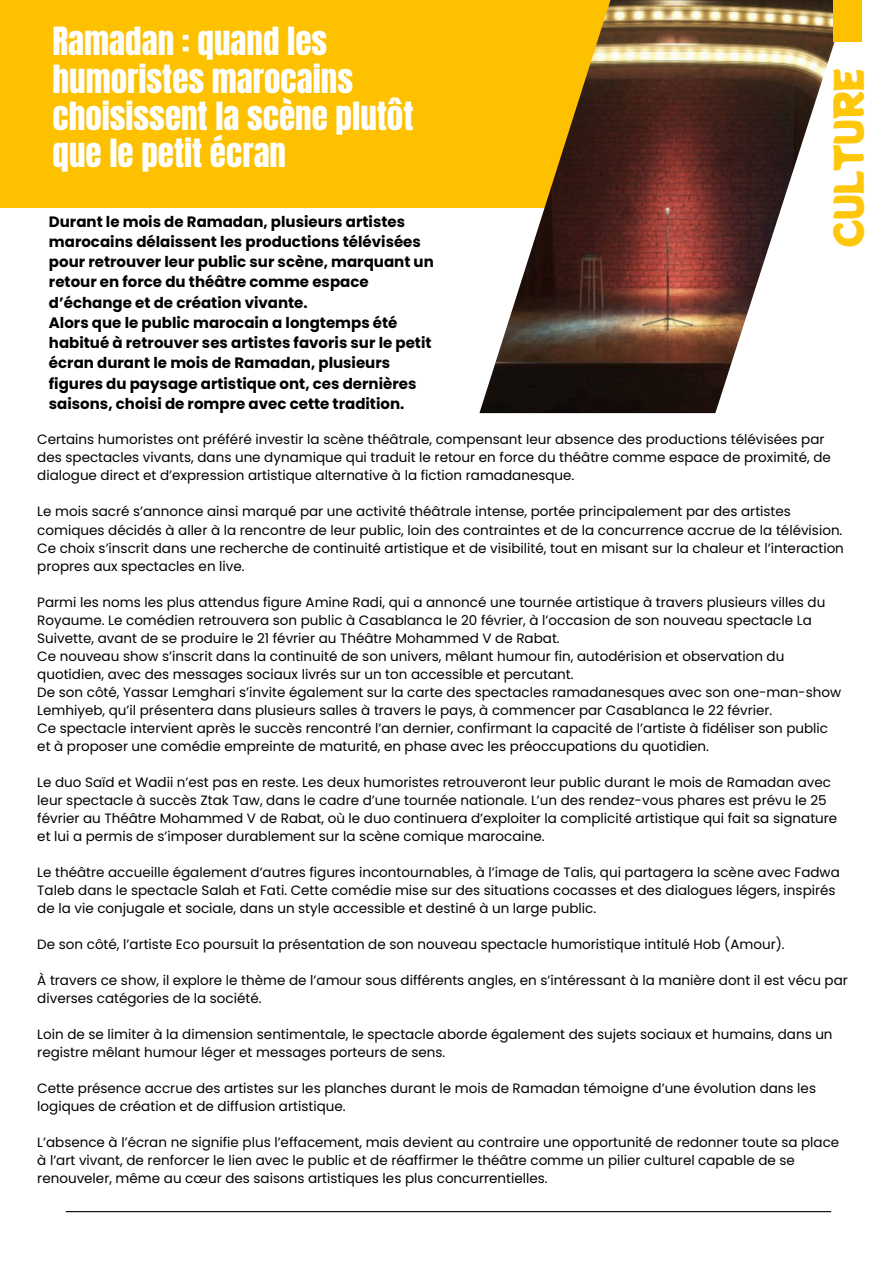
<style>
.page{position:relative;width:894px;height:1264px;background:#fff}
.page>*{position:absolute;margin:0;border:0;box-sizing:border-box;transform-origin:0 0}
.t1{font:38.25px "Potta One";letter-spacing:-.04em;color:#fec70b}
.t2{font:33px/37.2px "Anton";color:#fff}
.t3{font:700 15px/20.2px "Poppins";color:#000}
.t4{font:13.5px/18px "Poppins";color:#000}
</style>
<div class="page">
<hr style="left:66px;top:1210px;width:764px;height:2px;background:#000">
<div style="left:0;top:0;width:734px;height:207px;background:#fdc100"></div>
<img style="left:479px;top:0;width:368px;height:413px">
<div style="left:833px;top:0;width:29px;height:41px;background:#fdc100"></div>
<h2 class="t2" style="left:53px;top:23px;width:362px">Ramadan : quand les humoristes marocains choisissent la scène plutôt que le petit écran</h2>
<p class="t3" style="left:49px;top:211px;width:386px">Durant le mois de Ramadan, plusieurs artistes marocains délaissent les productions télévisées pour retrouver leur public sur scène, marquant un retour en force du théâtre comme espace d’échange et de création vivante.<br>Alors que le public marocain a longtemps été habitué à retrouver ses artistes favoris sur le petit écran durant le mois de Ramadan, plusieurs figures du paysage artistique ont, ces dernières saisons, choisi de rompre avec cette tradition.</p>
<h1 class="t1" style="left:819px;top:247px;width:181px;rotate:-90deg">CULTURE</h1>
<p class="t4" style="left:37px;top:430px;width:795px">Certains humoristes ont préféré investir la scène théâtrale, compensant leur absence des productions télévisées par des spectacles vivants, dans une dynamique qui traduit le retour en force du théâtre comme espace de proximité, de dialogue direct et d’expression artistique alternative à la fiction ramadanesque.</p>
<p class="t4" style="left:37px;top:503px;width:808px">Le mois sacré s’annonce ainsi marqué par une activité théâtrale intense, portée principalement par des artistes comiques décidés à aller à la rencontre de leur public, loin des contraintes et de la concurrence accrue de la télévision.<br>Ce choix s’inscrit dans une recherche de continuité artistique et de visibilité, tout en misant sur la chaleur et l’interaction propres aux spectacles en live.</p>
<p class="t4" style="left:37px;top:593px;width:805px">Parmi les noms les plus attendus figure Amine Radi, qui a annoncé une tournée artistique à travers plusieurs villes du Royaume. Le comédien retrouvera son public à Casablanca le 20 février, à l’occasion de son nouveau spectacle La Suivette, avant de se produire le 21 février au Théâtre Mohammed V de Rabat.<br>Ce nouveau show s’inscrit dans la continuité de son univers, mêlant humour fin, autodérision et observation du quotidien, avec des messages sociaux livrés sur un ton accessible et percutant.<br>De son côté, Yassar Lemghari s’invite également sur la carte des spectacles ramadanesques avec son one-man-show Lemhiyeb, qu’il présentera dans plusieurs salles à travers le pays, à commencer par Casablanca le 22 février.<br>Ce spectacle intervient après le succès rencontré l’an dernier, confirmant la capacité de l’artiste à fidéliser son public et à proposer une comédie empreinte de maturité, en phase avec les préoccupations du quotidien.</p>
<p class="t4" style="left:37px;top:773px;width:801px">Le duo Saïd et Wadii n’est pas en reste. Les deux humoristes retrouveront leur public durant le mois de Ramadan avec leur spectacle à succès Ztak Taw, dans le cadre d’une tournée nationale. L’un des rendez-vous phares est prévu le 25 février au Théâtre Mohammed V de Rabat, où le duo continuera d’exploiter la complicité artistique qui fait sa signature et lui a permis de s’imposer durablement sur la scène comique marocaine.</p>
<p class="t4" style="left:37px;top:863px;width:803px">Le théâtre accueille également d’autres figures incontournables, à l’image de Talis, qui partagera la scène avec Fadwa<br>Taleb dans le spectacle Salah et Fati. Cette comédie mise sur des situations cocasses et des dialogues légers, inspirés de la vie conjugale et sociale, dans un style accessible et destiné à un large public.</p>
<p class="t4" style="left:37px;top:935px;width:748px">De son côté, l’artiste Eco poursuit la présentation de son nouveau spectacle humoristique intitulé Hob (Amour).</p>
<p class="t4" style="left:37px;top:971px;width:811px">À travers ce show, il explore le thème de l’amour sous différents angles, en s’intéressant à la manière dont il est vécu par diverses catégories de la société.</p>
<p class="t4" style="left:37px;top:1025px;width:796px">Loin de se limiter à la dimension sentimentale, le spectacle aborde également des sujets sociaux et humains, dans un registre mêlant humour léger et messages porteurs de sens.</p>
<p class="t4" style="left:37px;top:1079px;width:780px">Cette présence accrue des artistes sur les planches durant le mois de Ramadan témoigne d’une évolution dans les logiques de création et de diffusion artistique.</p>
<p class="t4" style="left:37px;top:1133px;width:803px">L’absence à l’écran ne signifie plus l’effacement, mais devient au contraire une opportunité de redonner toute sa place à l’art vivant, de renforcer le lien avec le public et de réaffirmer le théâtre comme un pilier culturel capable de se renouveler, même au cœur des saisons artistiques les plus concurrentielles.</p>
</div>
